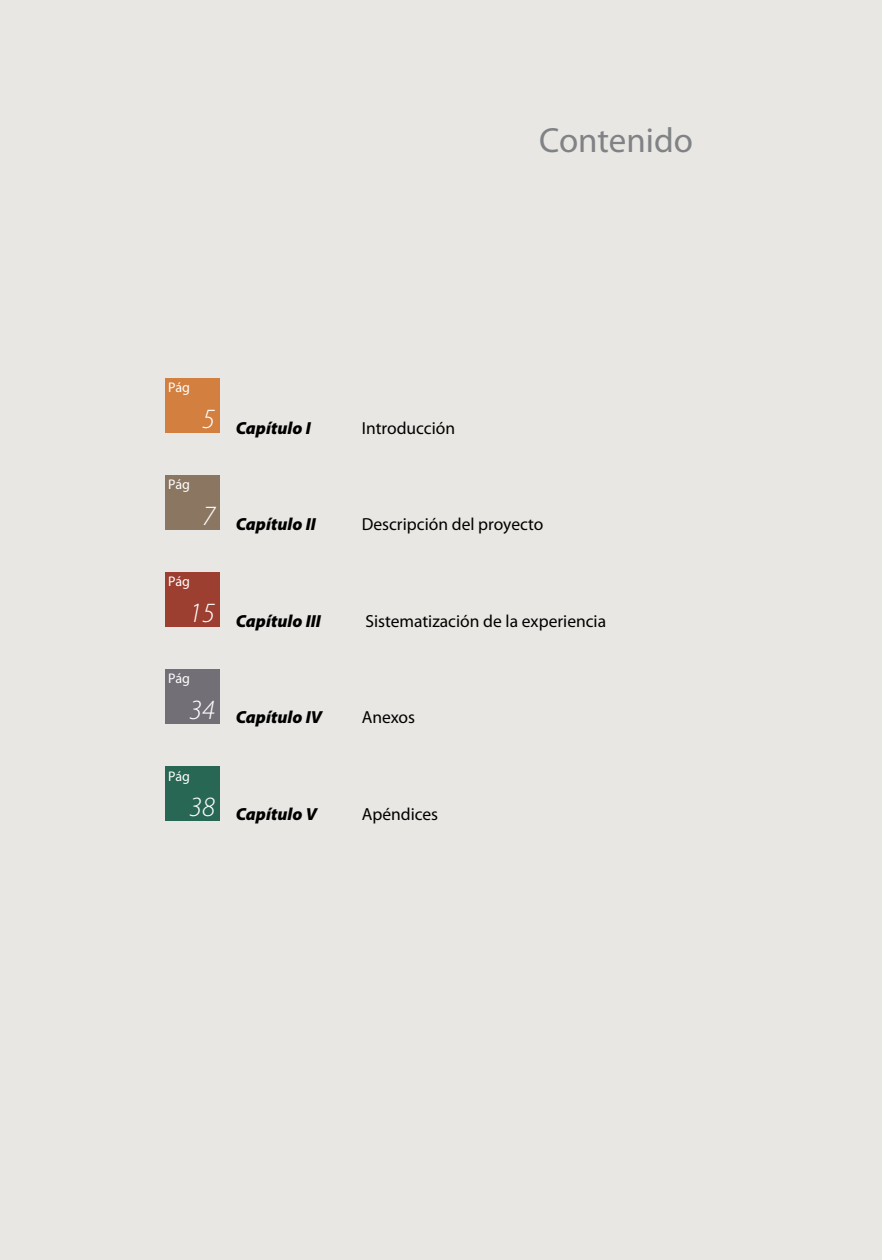
<style>
.page{position:relative;width:882px;height:1260px;background:#e8e7e3}
.page>*{position:absolute;margin:0;border:0;box-sizing:border-box;transform-origin:0 0}
.t1{font:35px "Myriad Pro";color:#808285}
.t2{font:italic 300 28px "Myriad Pro";color:#fff}
.t3{font:17.5px "Myriad Pro";color:#000}
.t4{font:italic 900 17.5px "Myriad Pro";color:#000}
.t5{font:14px "Myriad Pro";letter-spacing:-.015em;color:#fff}
</style>
<div class="page">
<div style="left:165px;top:378px;width:55px;height:55px;background:#d37f3f"></div>
<div style="left:165px;top:475px;width:55px;height:55px;background:#8b7662"></div>
<div style="left:165px;top:572px;width:55px;height:55px;background:#9c3f31"></div>
<div style="left:165px;top:669px;width:55px;height:55px;background:#726f76"></div>
<div style="left:165px;top:766px;width:55px;height:55px;background:#276754"></div>
<h1 class="t1" style="left:539px;top:119px;width:155px">Contenido</h1>
<p class="t5" style="left:168px;top:379px;width:23px">Pág</p>
<h2 class="t2" style="left:202px;top:402px;width:14px">5</h2>
<p class="t5" style="left:168px;top:476px;width:23px">Pág</p>
<h2 class="t2" style="left:202px;top:499px;width:14px">7</h2>
<p class="t5" style="left:168px;top:573px;width:23px">Pág</p>
<h2 class="t2" style="left:189px;top:596px;width:27px">15</h2>
<p class="t5" style="left:168px;top:670px;width:23px">Pág</p>
<h2 class="t2" style="left:189px;top:693px;width:27px">34</h2>
<p class="t5" style="left:168px;top:767px;width:23px">Pág</p>
<h2 class="t2" style="left:189px;top:790px;width:27px">38</h2>
<p class="t4" style="left:236px;top:416px;width:77px">Capítulo I</p>
<p class="t3" style="left:362px;top:417px;width:95px">Introducción</p>
<p class="t4" style="left:236px;top:513px;width:82px">Capítulo II</p>
<p class="t3" style="left:362px;top:514px;width:183px">Descripción del proyecto</p>
<p class="t4" style="left:236px;top:609px;width:87px">Capítulo III</p>
<p class="t3" style="left:365px;top:610px;width:242px">Sistematización de la experiencia</p>
<p class="t4" style="left:236px;top:706px;width:88px">Capítulo IV</p>
<p class="t3" style="left:362px;top:707px;width:55px">Anexos</p>
<p class="t4" style="left:236px;top:803px;width:83px">Capítulo V</p>
<p class="t3" style="left:362px;top:803px;width:78px">Apéndices</p>
</div>
